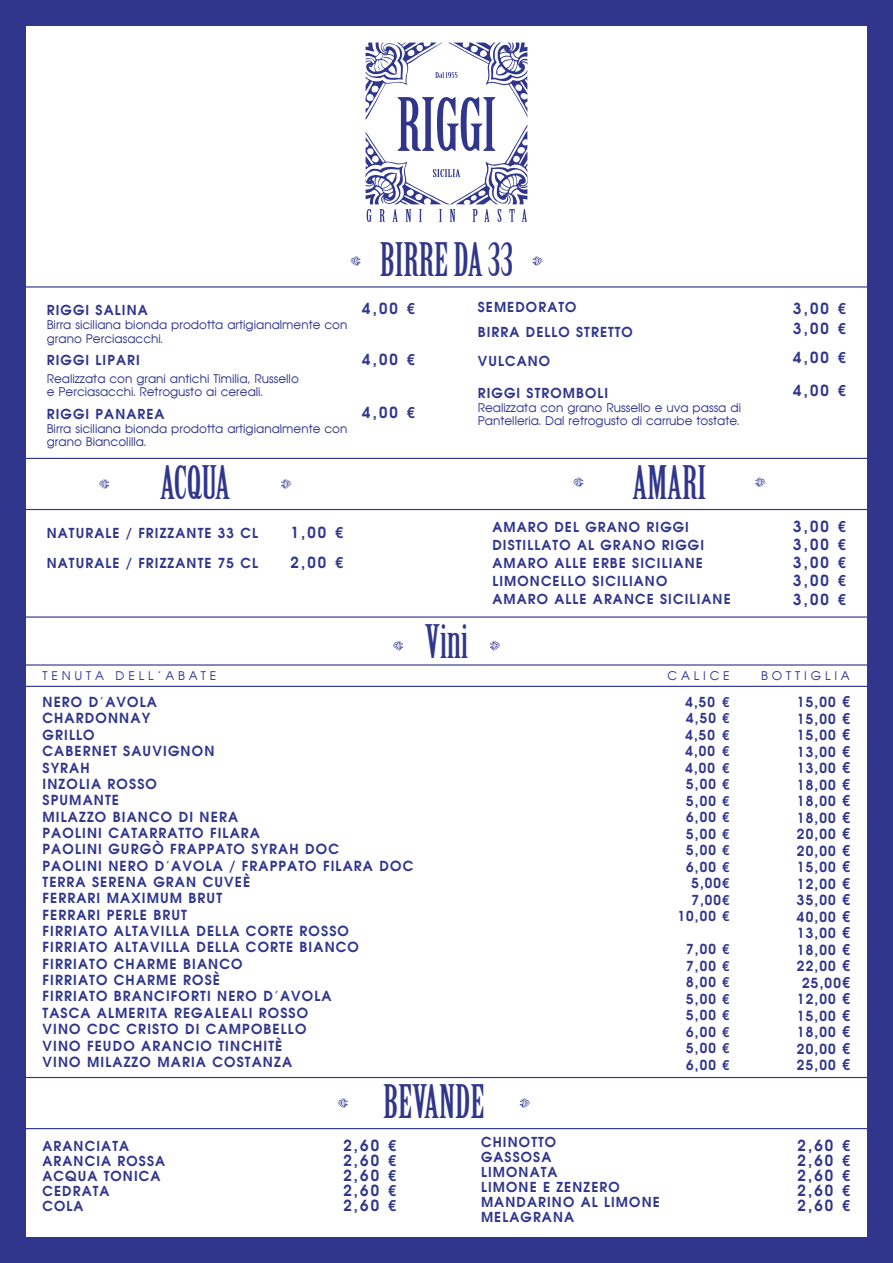
<style>
.page{position:relative;width:893px;height:1263px;background:#fff}
.page>*{position:absolute;margin:0;border:0;box-sizing:border-box;transform-origin:0 0}
.t1{font:45.15px "Birch Std";color:#30368c}
.t2{font:700 15px/15px "Avian";letter-spacing:.14em;color:#30368c;text-align:justify}
.t3{font:700 13.65px/16.4px "Avian";letter-spacing:.08em;color:#30368c}
.t4{font:700 13.5px/16.5px "Avian";letter-spacing:.08em;color:#30368c}
.t5{font:12px/13.4px "Avian";color:#30368c}
.t6{font:12px "Avian";letter-spacing:.32em;color:#30368c}
.s1{font-family:"Avant Garde";font-weight:600;font-stretch:condensed}
.s2{font-family:"Avant Garde";font-weight:600;font-stretch:condensed;font-size:15px}
</style>
<div class="page">
<div style="left:0;top:0;width:26px;height:1263px;background:#30368c"></div>
<div style="left:867px;top:0;width:26px;height:1263px;background:#30368c"></div>
<div style="left:0;top:0;width:893px;height:26px;background:#30368c"></div>
<div style="left:0;top:1237px;width:893px;height:26px;background:#30368c"></div>
<svg style="left:365px;top:42px;width:163px;height:180px"></svg>
<hr style="left:0;top:286px;width:893px;height:2px;background:#30368c">
<hr style="left:0;top:458px;width:893px;height:1px;background:#30368c">
<hr style="left:0;top:509px;width:893px;height:1px;background:#30368c">
<svg style="left:532px;top:256px;width:11px;height:10px"></svg>
<svg style="left:350px;top:256px;width:11px;height:10px"></svg>
<svg style="left:281px;top:479px;width:10px;height:10px"></svg>
<svg style="left:99px;top:479px;width:10px;height:10px"></svg>
<svg style="left:490px;top:641px;width:10px;height:9px"></svg>
<svg style="left:393px;top:641px;width:10px;height:9px"></svg>
<hr style="left:0;top:616px;width:893px;height:2px;background:#30368c">
<hr style="left:0;top:664px;width:893px;height:2px;background:#30368c">
<hr style="left:0;top:686px;width:893px;height:1px;background:#30368c">
<svg style="left:755px;top:477px;width:10px;height:10px"></svg>
<svg style="left:573px;top:477px;width:10px;height:10px"></svg>
<hr style="left:0;top:1077px;width:880px;height:1px;background:#30368c">
<hr style="left:0;top:1128px;width:880px;height:1px;background:#30368c">
<svg style="left:520px;top:1098px;width:10px;height:10px"></svg>
<svg style="left:337px;top:1098px;width:11px;height:10px"></svg>
<p class="t4" style="left:47px;top:302px;width:103px">RIGGI SALINA</p>
<p class="t5" style="left:47px;top:318px;width:302px">Birra siciliana bionda prodotta artigianalmente con grano Perciasacchi.</p>
<p class="t4" style="left:47px;top:352px;width:95px">RIGGI LIPARI</p>
<p class="t5" style="left:47px;top:372px;width:254px">Realizzata con grani antichi Timilia, Russello e Perciasacchi. Retrogusto ai cereali.</p>
<p class="t4" style="left:47px;top:406px;width:119px">RIGGI PANAREA</p>
<p class="t5" style="left:47px;top:422px;width:302px">Birra siciliana bionda prodotta artigianalmente con grano Biancolilla.</p>
<h1 class="t1" style="left:160px;top:457px;width:72px">ACQUA</h1>
<p class="t4" style="left:47px;top:524px;width:213px">NATURALE / FRIZZANTE 33 CL</p>
<p class="t4" style="left:47px;top:554px;width:213px">NATURALE / FRIZZANTE 75 CL</p>
<p class="t2" style="left:290px;top:517px;width:54px;line-height:29.7px">1,00 <span class="s1">€<br></span>2,00 <span class="s1">€</span></p>
<h1 class="t1" style="left:380px;top:234px;width:135px">BIRRE DA 33</h1>
<p class="t2" style="left:362px;top:301px;width:54px">4,00 <span class="s1">€</span></p>
<p class="t2" style="left:362px;top:352px;width:54px">4,00 <span class="s1">€</span></p>
<p class="t2" style="left:362px;top:404px;width:54px">4,00 <span class="s1">€</span></p>
<p class="t4" style="left:478px;top:299px;width:100px">SEMEDORATO</p>
<p class="t2" style="left:793px;top:301px;width:54px">3,00 <span class="s1">€</span></p>
<p class="t4" style="left:478px;top:318px;width:157px;line-height:28.8px">BIRRA DELLO STRETTO<br>VULCANO</p>
<p class="t4" style="left:478px;top:384px;width:132px">RIGGI STROMBOLI</p>
<p class="t5" style="left:478px;top:401px;width:265px">Realizzata con grano Russello e uva passa di<br>Pantelleria. Dal retrogusto di carrube tostate.</p>
<p class="t2" style="left:793px;top:314px;width:54px;line-height:28.8px">3,00 <span class="s1">€<br></span>4,00 <span class="s1">€</span></p>
<p class="t2" style="left:793px;top:383px;width:54px">4,00 <span class="s1">€</span></p>
<h1 class="t1" style="left:425px;top:616px;width:45px">Vini</h1>
<h1 class="t1" style="left:632px;top:457px;width:75px">AMARI</h1>
<p class="t4" style="left:492px;top:518px;width:240px;line-height:18.1px">AMARO DEL GRANO RIGGI<br>DISTILLATO AL GRANO RIGGI<br>AMARO ALLE ERBE SICILIANE<br>LIMONCELLO SICILIANO<br>AMARO ALLE ARANCE SICILIANE</p>
<p class="t2" style="left:793px;top:517px;width:54px;line-height:18.1px">3,00 <span class="s1">€ </span>3,00 <span class="s1">€ </span>3,00 <span class="s1">€ </span>3,00 <span class="s1">€ </span>3,00 <span class="s1">€</span></p>
<p class="t6" style="left:43px;top:669px;width:175px">TENUTA DELL’ABATE</p>
<p class="t5" style="left:667px;top:669px;width:64px">CALICE</p>
<p class="t3" style="left:43px;top:694px;width:372px">NERO D’AVOLA<br>CHARDONNAY<br>GRILLO<br>CABERNET SAUVIGNON<br>SYRAH<br>INZOLIA ROSSO<br>SPUMANTE<br>MILAZZO BIANCO DI NERA<br>PAOLINI CATARRATTO FILARA<br>PAOLINI GURGÒ FRAPPATO SYRAH DOC<br>PAOLINI NERO D’AVOLA / FRAPPATO FILARA DOC<br>TERRA SERENA GRAN CUVEÈ<br>FERRARI MAXIMUM BRUT<br>FERRARI PERLE BRUT<br>FIRRIATO ALTAVILLA DELLA CORTE ROSSO<br>FIRRIATO ALTAVILLA DELLA CORTE BIANCO<br>FIRRIATO CHARME BIANCO<br>FIRRIATO CHARME ROSÈ<br>FIRRIATO BRANCIFORTI NERO D’AVOLA<br>TASCA ALMERITA REGALEALI ROSSO<br>VINO CDC CRISTO DI CAMPOBELLO<br>VINO FEUDO ARANCIO TINCHITÈ<br>VINO MILAZZO MARIA COSTANZA</p>
<p class="t4" style="left:677px;top:694px;width:54px;text-align:right">4,50 <span class="s1">€<br></span>4,50 <span class="s1">€<br></span>4,50 <span class="s1">€<br></span>4,00 <span class="s1">€<br></span>4,00 <span class="s1">€<br></span>5,00 <span class="s1">€<br></span>5,00 <span class="s1">€<br></span>6,00 <span class="s1">€<br></span>5,00 <span class="s1">€<br></span>5,00 <span class="s1">€<br></span>6,00 <span class="s1">€<br></span>5,00<span class="s1">€<br></span>7,00<span class="s1">€<br></span>10,00 <span class="s1">€</span></p>
<p class="t4" style="left:686px;top:941px;width:45px;text-align:justify">7,00 <span class="s1">€ </span>7,00 <span class="s1">€ </span>8,00 <span class="s1">€ </span>5,00 <span class="s1">€ </span>5,00 <span class="s1">€ </span>6,00 <span class="s1">€ </span>5,00 <span class="s1">€ </span>6,00 <span class="s1">€</span></p>
<h1 class="t1" style="left:383px;top:1076px;width:103px">BEVANDE</h1>
<p class="t6" style="left:761px;top:669px;width:90px">BOTTIGLIA</p>
<p class="t3" style="left:797px;top:694px;width:55px;text-align:center">15,00 <span class="s2">€<br></span>15,00 <span class="s2">€<br></span>15,00 <span class="s2">€<br></span>13,00 <span class="s2">€<br></span>13,00 <span class="s2">€<br></span>18,00 <span class="s2">€<br></span>18,00 <span class="s2">€<br></span>18,00 <span class="s2">€<br></span>20,00 <span class="s2">€<br></span>20,00 <span class="s2">€<br></span>15,00 <span class="s2">€<br></span>12,00 <span class="s2">€<br></span>35,00 <span class="s2">€<br></span>40,00 <span class="s2">€<br></span>13,00 <span class="s2">€<br></span>18,00 <span class="s2">€<br></span>22,00 <span class="s2">€<br></span>25,00<span class="s2">€<br></span>12,00 <span class="s2">€<br></span>15,00 <span class="s2">€<br></span>18,00 <span class="s2">€<br></span>20,00 <span class="s2">€<br></span>25,00 <span class="s2">€</span></p>
<p class="t4" style="left:43px;top:1138px;width:124px;line-height:15px">ARANCIATA<br>ARANCIA ROSSA<br>ACQUA TONICA<br>CEDRATA<br>COLA</p>
<p class="t2" style="left:343px;top:1137px;width:54px">2,60 <span class="s1">€ </span>2,60 <span class="s1">€ </span>2,60 <span class="s1">€ </span>2,60 <span class="s1">€ </span>2,60 <span class="s1">€</span></p>
<p class="t4" style="left:481px;top:1134px;width:180px;line-height:15px">CHINOTTO<br>GASSOSA<br>LIMONATA<br>LIMONE E ZENZERO<br>MANDARINO AL LIMONE<br>MELAGRANA</p>
<p class="t2" style="left:797px;top:1137px;width:54px">2,60 <span class="s1">€ </span>2,60 <span class="s1">€ </span>2,60 <span class="s1">€ </span>2,60 <span class="s1">€ </span>2,60 <span class="s1">€</span></p>
</div>
